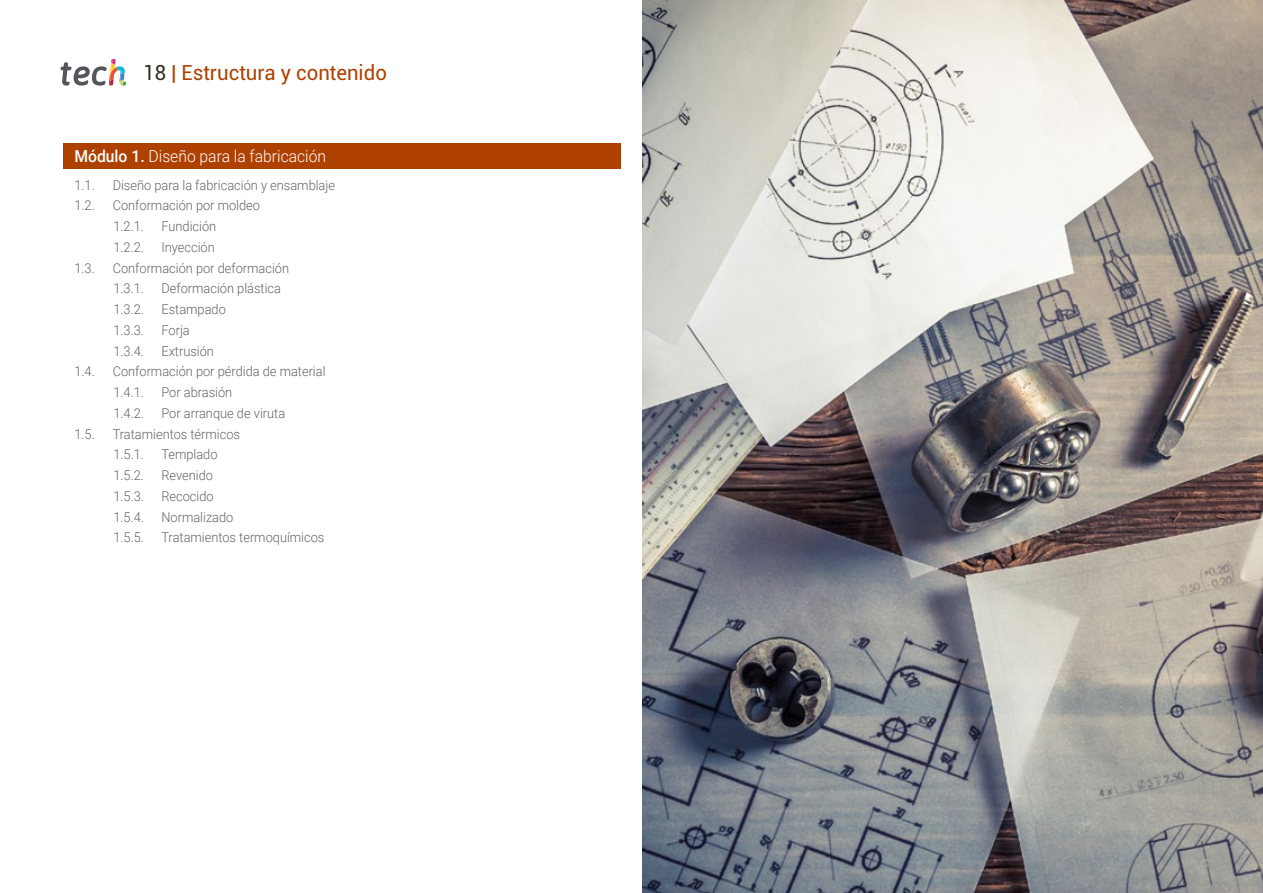
<style>
.page{position:relative;width:1263px;height:893px;background:#fff}
.page>*{position:absolute;margin:0;border:0;box-sizing:border-box;transform-origin:0 0}
.t1{font:21px "Roboto";color:#ae4000}
.t2{font:300 16.5px "Roboto";color:#fff;scale:.95 1}
.t3{font:300 13.5px/20.7px "Roboto";color:#61646a;scale:.95 1}
.s1{color:#312e20}
.s2{font-weight:500}
</style>
<div class="page">
<div style="left:63px;top:144px;width:558px;height:25px;background:#ae4000"></div>
<svg style="left:61px;top:59px;width:65px;height:27px"></svg>
<img style="left:642px;top:0;width:621px;height:893px">
<h1 class="t1" style="left:144px;top:57px;width:245px"><span class="s1">18</span> | Estructura y contenido</h1>
<p class="t2" style="left:74px;top:145px;width:266px"><span class="s2">Módulo 1.</span> Diseño para la fabricación</p>
<p class="t3" style="left:74px;top:174px;width:23px">1.1.</p>
<p class="t3" style="left:113px;top:174px;width:236px">Diseño para la fabricación y ensamblaje</p>
<p class="t3" style="left:74px;top:195px;width:23px">1.2.</p>
<p class="t3" style="left:113px;top:195px;width:157px">Conformación por moldeo<br>1.2.1.</p>
<p class="t3" style="left:161px;top:215px;width:59px">Fundición</p>
<p class="t3" style="left:113px;top:236px;width:34px">1.2.2.</p>
<p class="t3" style="left:161px;top:236px;width:58px">Inyección</p>
<p class="t3" style="left:74px;top:257px;width:23px">1.3.</p>
<p class="t3" style="left:113px;top:257px;width:187px">Conformación por deformación<br>1.3.1.</p>
<p class="t3" style="left:161px;top:278px;width:127px">Deformación plástica</p>
<p class="t3" style="left:113px;top:298px;width:34px">1.3.2.</p>
<p class="t3" style="left:161px;top:298px;width:69px">Estampado</p>
<p class="t3" style="left:113px;top:319px;width:34px">1.3.3.</p>
<p class="t3" style="left:161px;top:319px;width:31px">Forja</p>
<p class="t3" style="left:113px;top:340px;width:34px">1.3.4.</p>
<p class="t3" style="left:161px;top:340px;width:57px">Extrusión</p>
<p class="t3" style="left:74px;top:361px;width:23px">1.4.</p>
<p class="t3" style="left:113px;top:361px;width:226px">Conformación por pérdida de material<br>1.4.1.</p>
<p class="t3" style="left:161px;top:381px;width:76px">Por abrasión</p>
<p class="t3" style="left:113px;top:402px;width:34px">1.4.2.</p>
<p class="t3" style="left:161px;top:402px;width:132px">Por arranque de viruta</p>
<p class="t3" style="left:74px;top:423px;width:23px">1.5.</p>
<p class="t3" style="left:113px;top:423px;width:136px">Tratamientos térmicos<br>1.5.1.</p>
<p class="t3" style="left:161px;top:444px;width:61px">Templado</p>
<p class="t3" style="left:113px;top:464px;width:34px">1.5.2.</p>
<p class="t3" style="left:161px;top:464px;width:56px">Revenido</p>
<p class="t3" style="left:113px;top:485px;width:34px">1.5.3.</p>
<p class="t3" style="left:161px;top:485px;width:57px">Recocido</p>
<p class="t3" style="left:113px;top:506px;width:34px">1.5.4.</p>
<p class="t3" style="left:161px;top:506px;width:77px">Normalizado</p>
<p class="t3" style="left:113px;top:527px;width:34px">1.5.5.</p>
<p class="t3" style="left:161px;top:527px;width:173px">Tratamientos termoquímicos</p>
</div>
